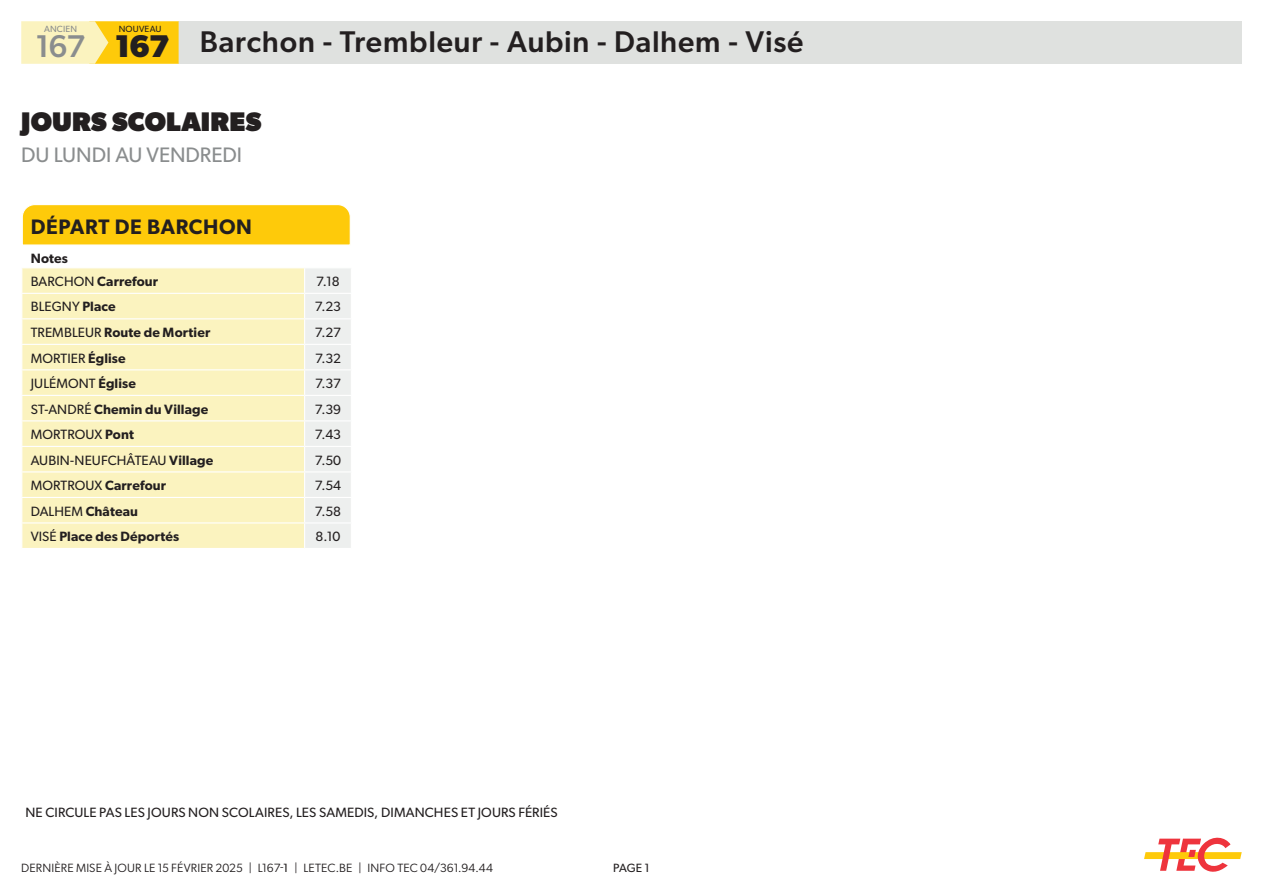
<style>
.page{position:relative;width:1263px;height:893px;background:#fff}
.page>*{position:absolute;margin:0;border:0;box-sizing:border-box;transform-origin:0 0}
.t1{font:500 31.5px "Gibson";color:#8a8d8e}
.t2{font:700 31.5px "Gibson";color:#231f20}
.t3{font:500 30px "Gibson";letter-spacing:.025em;color:#231f20}
.t4{font:800 27px "Gibson";letter-spacing:.005em;color:#231f20}
.t5{font:21px "Gibson";color:#8a8d8e}
.t6{font:600 21px "Gibson";letter-spacing:.03em;color:#231f20}
.t7{font:13.5px "Gibson";letter-spacing:.01em;color:#231f20}
.t8{font:600 13.5px "Gibson";letter-spacing:.01em;color:#231f20}
.t9{font:12px "Gibson";letter-spacing:.01em;color:#231f20}
.t10{font:12px "Gibson";color:#231f20}
.t11{font:9px "Gibson";letter-spacing:.025em;color:#231f20}
.t12{font:9px "Gibson";letter-spacing:.025em;color:#8a8d8e}
.s1{font-weight:400}
.s2{font-weight:600}
.s3{font-style:inherit}
</style>
<div class="page">
<div style="left:179px;top:21px;width:1063px;height:43px;background:#dfe1df"></div>
<div style="left:89px;top:21px;width:90px;height:43px;background:#feca0a"></div>
<svg style="left:21px;top:21px;width:87px;height:43px;background:#fbf0b2"></svg>
<svg style="left:1144px;top:837px;width:98px;height:35px"></svg>
<svg style="left:22px;top:204px;width:329px;height:344px;background:#faefb6"></svg>
<p class="t12" style="left:44px;top:24px;width:35px">ANCIEN</p>
<p class="t11" style="left:119px;top:24px;width:44px">NOUVEAU</p>
<h1 class="t2" style="left:115px;top:28px;width:57px">167</h1>
<h1 class="t1" style="left:36px;top:27px;width:52px">167</h1>
<h2 class="t3" style="left:200px;top:23px;width:605px">Barchon - Trembleur - Aubin - Dalhem - Visé</h2>
<p class="t4" style="left:21px;top:105px;width:242px">JOURS SCOLAIRES</p>
<p class="t5" style="left:21px;top:142px;width:222px">DU LUNDI AU VENDREDI</p>
<p class="t6" style="left:31px;top:214px;width:223px">DÉPART DE BARCHON</p>
<p class="t8" style="left:31px;top:250px;width:39px">Notes</p>
<p class="t8" style="left:31px;top:273px;width:129px"><span class="s1">BARCHON</span> Carrefour</p>
<p class="t7" style="left:316px;top:273px;width:25px">7.18</p>
<p class="t7" style="left:31px;top:299px;width:87px">BLEGNY <span class="s2">Place</span></p>
<p class="t7" style="left:315px;top:299px;width:28px">7.23</p>
<p class="t8" style="left:31px;top:324px;width:181px"><span class="s1">TREMBLEUR</span> Route de Mortier</p>
<p class="t7" style="left:315px;top:324px;width:28px">7.27</p>
<p class="t7" style="left:31px;top:350px;width:96px">MORTIER <span class="s2">Église</span></p>
<p class="t7" style="left:315px;top:350px;width:27px">7.32</p>
<p class="t7" style="left:31px;top:375px;width:107px">JULÉMONT <span class="s2">Église</span></p>
<p class="t7" style="left:315px;top:375px;width:27px">7.37</p>
<p class="t8" style="left:31px;top:401px;width:179px"><span class="s1">ST-ANDRÉ</span> Chemin du Village</p>
<p class="t7" style="left:315px;top:401px;width:28px">7.39</p>
<p class="t7" style="left:31px;top:426px;width:105px">MORTROUX <span class="s2">Pont</span></p>
<p class="t7" style="left:315px;top:426px;width:28px">7.43</p>
<p class="t7" style="left:31px;top:452px;width:184px">AUBIN-NEUFCHÂTEAU <span class="s2">Village</span></p>
<p class="t7" style="left:315px;top:452px;width:28px">7.50</p>
<p class="t8" style="left:31px;top:477px;width:137px"><span class="s1">MORTROUX</span> Carrefour</p>
<p class="t7" style="left:315px;top:477px;width:28px">7.54</p>
<p class="t8" style="left:31px;top:503px;width:109px"><span class="s1">DALHEM</span> Château</p>
<p class="t7" style="left:315px;top:503px;width:28px">7.58</p>
<p class="t8" style="left:31px;top:528px;width:150px"><span class="s1">VISÉ</span> Place des Déportés</p>
<p class="t7" style="left:315px;top:528px;width:27px">8.10</p>
<p class="t7" style="left:26px;top:804px;width:534px">NE CIRCULE PAS LES JOURS NON SCOLAIRES, LES SAMEDIS, DIMANCHES ET JOURS FÉRIÉS</p>
<p class="t9" style="left:21px;top:859px;width:473px">DERNIÈRE MISE À JOUR LE 15 FÉVRIER 2025 | L167-<span class="s3">1</span> | LETEC.BE | INFO TEC 04/361.94.44</p>
<p class="t10" style="left:613px;top:860px;width:38px">PAGE 1</p>
</div>
